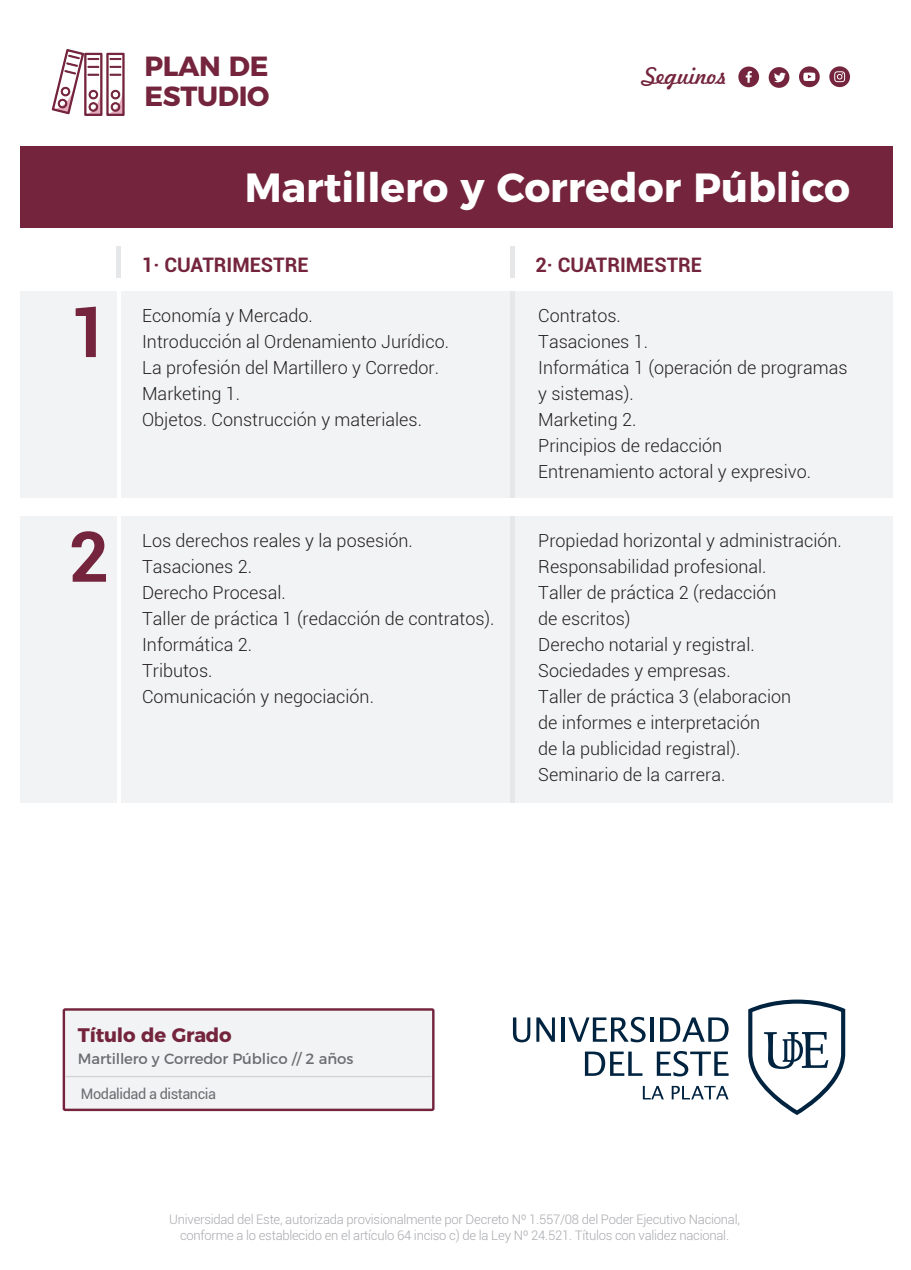
<style>
.page{position:relative;width:911px;height:1270px;background:#fff}
.page>*{position:absolute;margin:0;border:0;box-sizing:border-box;transform-origin:0 0}
.t1{font:700 70px "Roboto";color:#74253d}
.t2{font:700 40.6px "Montserrat";color:#fff}
.t3{font:700 27.6px/30px "Montserrat";letter-spacing:-.01em;color:#74253d}
.t4{font:22.2px "Freehand 521 BT Regular C";color:#74253d}
.t5{font:700 20px "Roboto";color:#74253d}
.t6{font:700 19.6px "Montserrat";letter-spacing:-.01em;color:#74253d}
.t7{font:300 18px/26px "Roboto";color:#231f20}
.t8{font:14.8px "Montserrat";letter-spacing:-.01em;color:#6c6d70}
.t9{font:14.6px "Roboto";letter-spacing:-.03em;color:#6c6d70}
.t10{font:300 13px/15.2px "Roboto";letter-spacing:-.02em;color:#a8a9ad;text-align:center}
</style>
<div class="page">
<div style="left:20px;top:146px;width:872px;height:82px;background:#74253d"></div>
<div style="left:121px;top:516px;width:772px;height:286px;background:#f2f3f4"></div>
<div style="left:20px;top:516px;width:97px;height:286px;background:#f2f3f4"></div>
<div style="left:510px;top:516px;width:5px;height:286px;background:#e6e7e9"></div>
<hr style="left:117px;top:246px;width:4px;height:32px;background:#e6e7e9">
<div style="left:121px;top:291px;width:772px;height:206px;background:#f2f3f4"></div>
<div style="left:20px;top:291px;width:97px;height:206px;background:#f2f3f4"></div>
<div style="left:510px;top:291px;width:5px;height:206px;background:#e6e7e9"></div>
<hr style="left:510px;top:246px;width:4px;height:32px;background:#e6e7e9">
<svg style="left:51px;top:49px;width:74px;height:67px"></svg>
<div style="left:738px;top:67px;width:21px;height:20px;background:#74253d;border-radius:50%"></div>
<svg style="left:746px;top:71px;width:6px;height:12px"></svg>
<div style="left:769px;top:67px;width:20px;height:21px;background:#74253d;border-radius:50%"></div>
<svg style="left:774px;top:73px;width:12px;height:9px"></svg>
<div style="left:799px;top:66px;width:21px;height:21px;background:#74253d;border-radius:50%"></div>
<svg style="left:803px;top:72px;width:13px;height:9px"></svg>
<svg style="left:829px;top:66px;width:21px;height:21px"></svg>
<svg style="left:834px;top:71px;width:11px;height:11px"></svg>
<div style="left:64px;top:1009px;width:369px;height:100px;background:#f2f3f4"></div>
<div style="left:63px;top:1008px;width:372px;height:103px;border:2px solid #74253d"></div>
<hr style="left:65px;top:1075px;width:366px;height:2px;background:#d1d2d4">
<svg style="left:513px;top:1017px;width:17px;height:25px"></svg>
<svg style="left:536px;top:1017px;width:19px;height:24px"></svg>
<hr style="left:561px;top:1017px;width:4px;height:24px;background:#002340">
<svg style="left:568px;top:1016px;width:78px;height:26px"></svg>
<hr style="left:650px;top:1017px;width:4px;height:24px;background:#002340">
<svg style="left:660px;top:1017px;width:69px;height:24px"></svg>
<svg style="left:585px;top:1051px;width:57px;height:24px"></svg>
<svg style="left:657px;top:1051px;width:72px;height:25px"></svg>
<svg style="left:643px;top:1085px;width:21px;height:14px"></svg>
<svg style="left:672px;top:1085px;width:57px;height:14px"></svg>
<svg style="left:748px;top:999px;width:97px;height:115px"></svg>
<h3 class="t3" style="left:144px;top:49px;width:127px">PLAN DE<br>ESTUDIO</h3>
<p class="t4" style="left:642px;top:61px;width:87px">Seguinos</p>
<h2 class="t2" style="left:245px;top:155px;width:607px">Martillero y Corredor Público</h2>
<p class="t5" style="left:142px;top:250px;width:168px">1· CUATRIMESTRE</p>
<p class="t5" style="left:535px;top:250px;width:168px">2· CUATRIMESTRE</p>
<h1 class="t1" style="left:69px;top:283px;width:42px">1</h1>
<p class="t7" style="left:142px;top:302px;width:308px">Economía y Mercado.<br>Introducción al Ordenamiento Jurídico.<br>La profesión del Martillero y Corredor.<br>Marketing 1.<br>Objetos. Construcción y materiales.</p>
<p class="t7" style="left:538px;top:302px;width:311px">Contratos.<br>Tasaciones 1.<br>Informática 1 (operación de programas y sistemas).<br>Marketing 2.<br>Principios de redacción<br>Entrenamiento actoral y expresivo.</p>
<h1 class="t1" style="left:69px;top:507px;width:42px">2</h1>
<p class="t7" style="left:142px;top:526px;width:354px">Los derechos reales y la posesión.<br>Tasaciones 2.<br>Derecho Procesal.<br>Taller de práctica 1 (redacción de contratos).<br>Informática 2.<br>Tributos.<br>Comunicación y negociación.</p>
<p class="t7" style="left:538px;top:526px;width:305px">Propiedad horizontal y administración.<br>Responsabilidad profesional.<br>Taller de práctica 2 (redacción<br>de escritos)<br>Derecho notarial y registral.<br>Sociedades y empresas.<br>Taller de práctica 3 (elaboracion<br>de informes e interpretación<br>de la publicidad registral).<br>Seminario de la carrera.</p>
<p class="t6" style="left:78px;top:1018px;width:155px">Título de Grado</p>
<p class="t8" style="left:78px;top:1046px;width:277px">Martillero y Corredor Público // 2 años</p>
<p class="t9" style="left:81px;top:1083px;width:137px">Modalidad a distancia</p>
<p class="t10" style="left:169px;top:1211px;width:572px">Universidad del Este, autorizada provisionalmente por Decreto Nº 1.557/08 del Poder Ejecutivo Nacional, conforme a lo establecido en el artículo 64 inciso c) de la Ley Nº 24.521. Títulos con validez nacional.</p>
</div>
